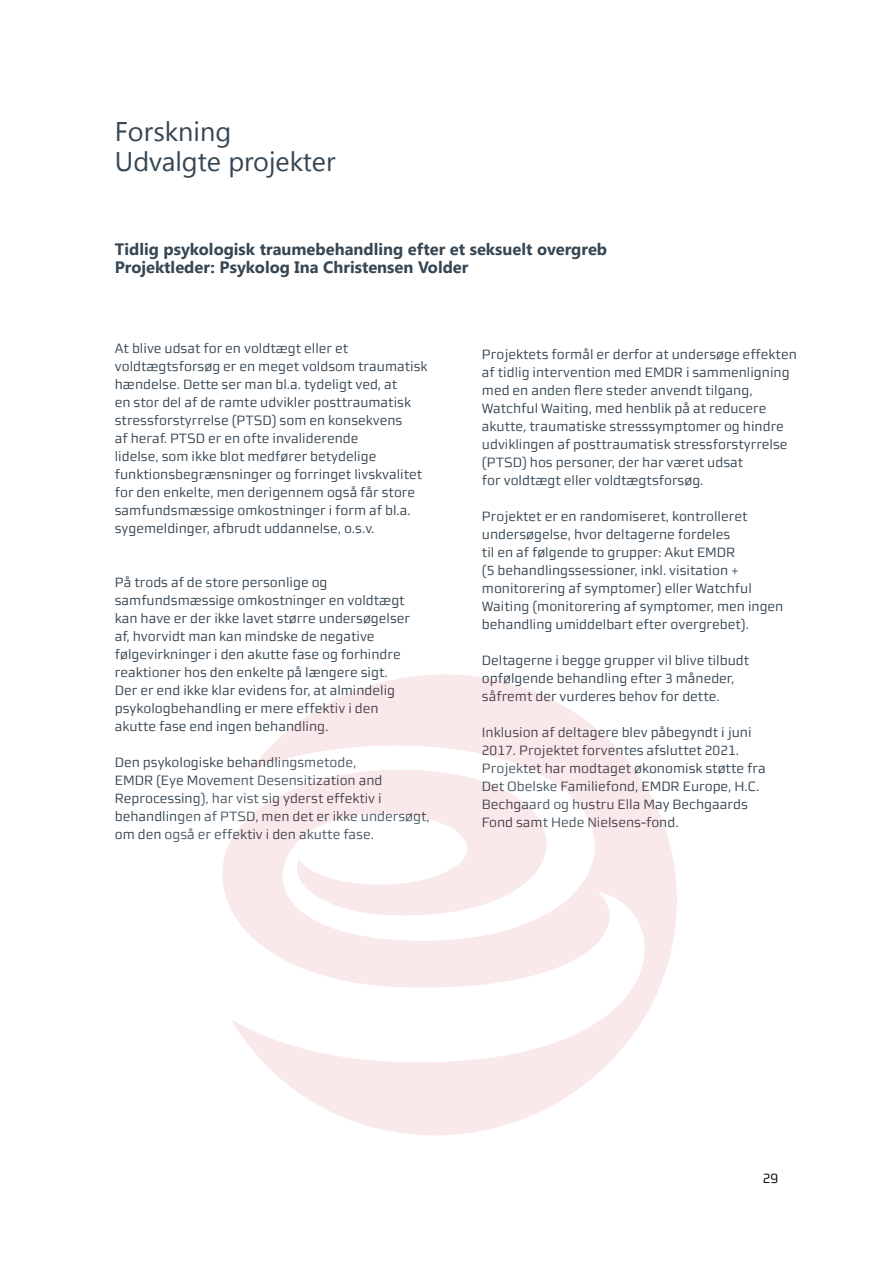
<style>
.page{position:relative;width:893px;height:1263px;background:#fff}
.page>*{position:absolute;margin:0;border:0;box-sizing:border-box;transform-origin:0 0}
.t1{font:27px/30px "Segoe UI";color:#364652}
.t2{font:700 16.5px/18px "Segoe UI";color:#364652}
.t3{font:13.5px/18px "midtsans";color:#364652}
.t4{font:13.5px "midtsans";color:#000}
</style>
<div class="page">
<svg style="left:267px;top:674px;width:345px;height:461px;fill:#fae9ea"></svg>
<svg style="left:222px;top:744px;width:455px;height:322px"></svg>
<svg style="left:326px;top:824px;width:110px;height:44px"></svg>
<h1 class="t1" style="left:115px;top:115px;width:222px">Forskning<br>Udvalgte projekter</h1>
<p class="t2" style="left:115px;top:240px;width:494px">Tidlig psykologisk traumebehandling efter et seksuelt overgreb<br>Projektleder: Psykolog Ina Christensen Volder</p>
<p class="t3" style="left:115px;top:339px;width:314px">At blive udsat for en voldtægt eller et voldtægtsforsøg er en meget voldsom traumatisk hændelse. Dette ser man bl.a. tydeligt ved, at<br>en stor del af de ramte udvikler posttraumatisk stressforstyrrelse (PTSD) som en konsekvens<br>af heraf. PTSD er en ofte invaliderende<br>lidelse, som ikke blot medfører betydelige funktionsbegrænsninger og forringet livskvalitet for den enkelte, men derigennem også får store samfundsmæssige omkostninger i form af bl.a. sygemeldinger, afbrudt uddannelse, o.s.v.</p>
<p class="t3" style="left:115px;top:573px;width:297px">På trods af de store personlige og samfundsmæssige omkostninger en voldtægt kan have er der ikke lavet større undersøgelser af, hvorvidt man kan mindske de negative følgevirkninger i den akutte fase og forhindre reaktioner hos den enkelte på længere sigt.<br>Der er end ikke klar evidens for, at almindelig psykologbehandling er mere effektiv i den akutte fase end ingen behandling.</p>
<p class="t3" style="left:115px;top:753px;width:317px">Den psykologiske behandlingsmetode,<br>EMDR (Eye Movement Desensitization and Reprocessing), har vist sig yderst effektiv i behandlingen af PTSD, men det er ikke undersøgt, om den også er effektiv i den akutte fase.</p>
<p class="t3" style="left:482px;top:345px;width:316px">Projektets formål er derfor at undersøge effekten af tidlig intervention med EMDR i sammenligning med en anden flere steder anvendt tilgang, Watchful Waiting, med henblik på at reducere akutte, traumatiske stresssymptomer og hindre udviklingen af posttraumatisk stressforstyrrelse (PTSD) hos personer, der har været udsat<br>for voldtægt eller voldtægtsforsøg.</p>
<p class="t3" style="left:482px;top:507px;width:303px">Projektet er en randomiseret, kontrolleret undersøgelse, hvor deltagerne fordeles<br>til en af følgende to grupper: Akut EMDR<br>(5 behandlingssessioner, inkl. visitation + monitorering af symptomer) eller Watchful Waiting (monitorering af symptomer, men ingen behandling umiddelbart efter overgrebet).</p>
<p class="t3" style="left:482px;top:651px;width:269px">Deltagerne i begge grupper vil blive tilbudt opfølgende behandling efter 3 måneder, såfremt der vurderes behov for dette.</p>
<p class="t3" style="left:482px;top:723px;width:285px">Inklusion af deltagere blev påbegyndt i juni 2017. Projektet forventes afsluttet 2021.<br>Projektet har modtaget økonomisk støtte fra Det Obelske Familiefond, EMDR Europe, H.C.<br>Bechgaard og hustru Ella May Bechgaards Fond samt Hede Nielsens-fond.</p>
<p class="t4" style="left:763px;top:1170px;width:17px">29</p>
</div>
